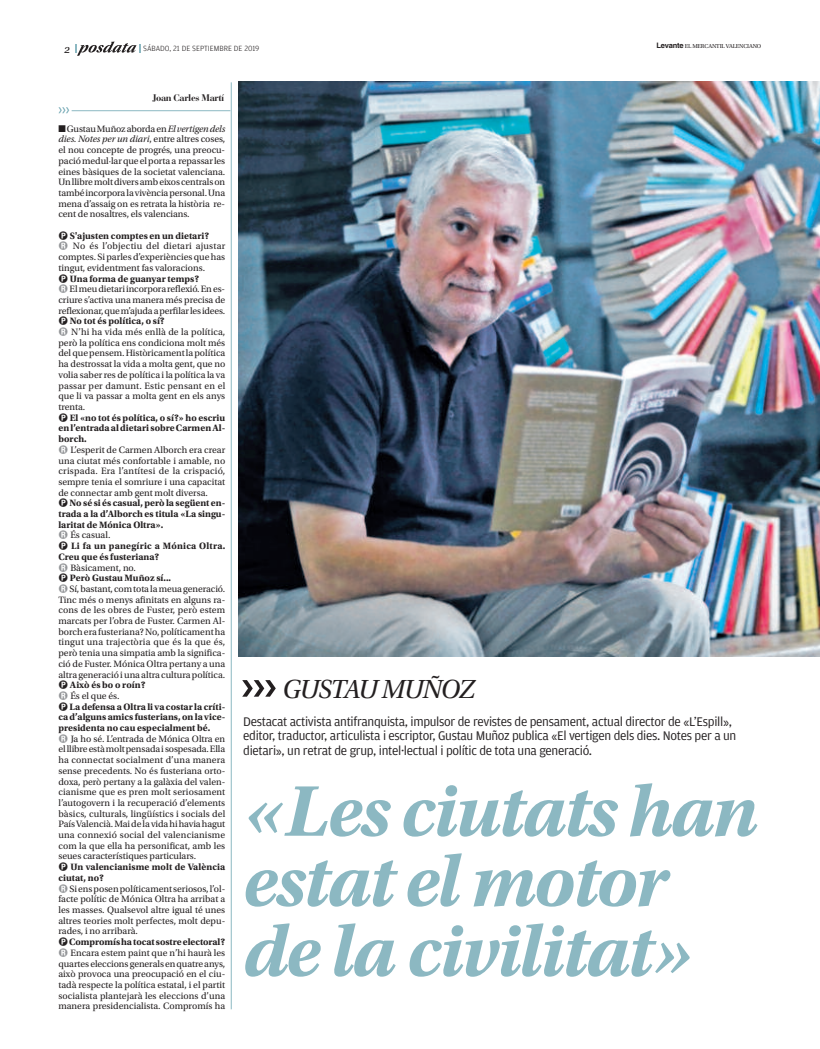
<style>
.page{position:relative;width:820px;height:1049px;background:#fff}
.page>*{position:absolute;margin:0;border:0;box-sizing:border-box;transform-origin:0 0}
.t1{font:italic 700 75.4px/70px "Utopia Std";letter-spacing:-.03em;color:#8cb8c2}
.t2{font:italic 27.6px "Utopia Std";letter-spacing:-.045em;color:#231f20}
.t3{font:13.2px/14.6px "Amplitude";letter-spacing:-.025em;color:#231f20}
.t4{font:italic 12.7px "Utopia Std";color:#231f20;scale:.95 1}
.t5{font:9.7px/10.7px "Utopia Std";color:#231f20;text-align:justify}
.t6{font:700 9.7px/10.7px "Utopia Std";color:#231f20;text-align:justify}
.t7{font:700 9.7px/10.7px "Utopia Std";letter-spacing:.02em;color:#231f20}
.t8{font:700 9.5px "Bauer Bodoni Std";letter-spacing:-.04em;color:#231f20}
.t9{font:300 8px "Amplitude";color:#231f20}
.t10{font:6px "Utopia Std";letter-spacing:-.025em;color:#231f20}
.s1{font-family:"Helvetica";font-weight:700;font-size:7.5px}
.s2{font-style:italic}
</style>
<div class="page">
<svg style="left:75px;top:42px;width:65px;height:14px"></svg>
<img style="left:239px;top:81px;width:580px;height:575px">
<hr style="left:72px;top:111px;width:158px;height:1px;background:#8cb8c2">
<svg style="left:58px;top:107px;width:11px;height:6px"></svg>
<svg style="left:242px;top:680px;width:34px;height:17px"></svg>
<hr style="left:231px;top:82px;width:1px;height:927px;background:#8cb8c2">
<h3 class="t4" style="left:64px;top:44px;width:8px">2</h3>
<p class="t9" style="left:143px;top:44px;width:118px">SÁBADO, 21 DE SEPTIEMBRE DE 2019</p>
<p class="t10" style="left:656px;top:44px;width:106px"><span class="s1">Levante</span> el mercantil valenciano</p>
<p class="t8" style="left:152px;top:95px;width:73px">Joan Carles Martí</p>
<p class="t5" style="left:58px;top:124px;width:168px">■Gustaumuñozabordaen<span class="s2">Elvertigendels dies. Notes per un diari</span>, entre altres coses, el nou concepte de progrés, una preocu&shy;paciómedul·larqueelportaa repassarles eines bàsiques de la societat valenciana.<br>Unllibremoltdiversambeixoscentralson tambéincorporalavivènciapersonal.Una mena d’assaig on es retrata la història re&shy;cent de nosaltres, els valencians.</p>
<p class="t6" style="left:70px;top:231px;width:141px">S'ajusten comptes en un dietari?</p>
<p class="t5" style="left:58px;top:242px;width:168px;text-indent:15px">no és l’objectiu del dietari ajustar comptes. Siparlesd’experiènciesquehas tingut, evidentment fas valoracions.</p>
<p class="t6" style="left:70px;top:274px;width:131px">Una forma de guanyar temps?</p>
<p class="t5" style="left:58px;top:285px;width:168px;text-indent:11px">elmeudietariincorporareflexió.enes&shy;criure s’activa una manera més precisa de reflexionar,quem’ajudaaperfilarlesidees.</p>
<p class="t6" style="left:70px;top:317px;width:96px">No tot és política, o sí?</p>
<p class="t5" style="left:58px;top:327px;width:168px;text-indent:13px">n’hi ha vida més enllà de la política, però la política ens condiciona molt més delquepensem.Històricamentlapolítica ha destrossat la vida a molta gent, que no volia saberres de política i la política la va passar per damunt. estic pensant en el que li va passar a molta gent en els anys trenta.</p>
<p class="t6" style="left:58px;top:413px;width:168px;text-indent:11px">El «no tot és política, o sí?» ho escriu enl’entradaaldietari sobreCarmenAl&shy;borch.</p>
<p class="t5" style="left:58px;top:445px;width:168px;text-indent:12px">l’esperit de carmen alborch era crear una ciutat més confortable i amable, no crispada. era l’antítesi de la crispació, sempre tenia el somriure i una capacitat de connectar amb gent molt diversa.</p>
<p class="t6" style="left:58px;top:499px;width:168px;text-indent:11px">No sé si és casual,però la següent en&shy;trada a la d’Alborch es titula «La singu&shy;laritat de Mónica Oltra».</p>
<p class="t5" style="left:70px;top:531px;width:42px">És casual.</p>
<p class="t7" style="left:58px;top:541px;width:168px;text-indent:13px">Li fa un panegíric a Mónica Oltra.<br>Creu que és fusteriana?</p>
<p class="t5" style="left:70px;top:563px;width:67px">Bàsicament, no.</p>
<p class="t6" style="left:70px;top:573px;width:103px">Però Gustau Muñoz sí...</p>
<p class="t5" style="left:58px;top:584px;width:168px;text-indent:11px">Sí,bastant,comtotalameuageneració. tinc més o menys afinitats en alguns ra&shy;cons de les obres de Fuster, però estem marcats per l’obra de Fuster. carmen al&shy;borchera fusteriana?no,políticamentha tingut una trajectòria que és la que és, però tenia una simpatia amb la significa&shy;ció de Fuster. mónica oltra pertany a una altrageneracióiunaaltraculturapolítica.</p>
<p class="t6" style="left:70px;top:680px;width:77px">Això és bo o roín?</p>
<p class="t5" style="left:70px;top:691px;width:51px">És el que és.</p>
<p class="t6" style="left:58px;top:702px;width:168px;text-indent:11px">La defensa a Oltra li va costar la críti&shy;cad’alguns amics fusterians, onla vice&shy;presidenta no cau especialment bé.</p>
<p class="t5" style="left:58px;top:734px;width:168px;text-indent:12px">Ja ho sé. l’entrada de mónica oltra en elllibreestàmoltpensadai sospesada.ella ha connectat socialment d’una manera sense precedents. no és fusteriana orto&shy;doxa, però pertany a la galàxia del valen&shy;cianisme que es pren molt seriosament l’autogovern i la recuperació d’elements bàsics, culturals, lingüístics i socials del Paísvalencià.maidelavidahihaviahagut una connexió social del valencianisme com la que ella ha personificat, amb les seues característiques particulars.</p>
<p class="t6" style="left:58px;top:862px;width:168px;text-indent:12px">Un valencianisme molt de València ciutat, no?</p>
<p class="t5" style="left:58px;top:884px;width:168px;text-indent:11px">Siensposenpolíticament seriosos,l’ol&shy;facte polític de mónica oltra ha arribat a les masses. Qualsevol altre igual té unes altres teories molt perfectes, molt depu&shy;rades, i no arribarà.</p>
<p class="t6" style="left:69px;top:937px;width:157px">Compromíshatocat sostreelectoral?</p>
<p class="t5" style="left:58px;top:948px;width:168px;text-indent:12px">encara estem paint que n’hi haurà les quarteseleccionsgeneralsenquatreanys, això provoca una preocupació en el ciu&shy;tadà respecte la política estatal, i el partit socialista plantejarà les eleccions d’una manera presidencialista. compromís ha</p>
<h2 class="t2" style="left:282px;top:679px;width:194px">GUSTAU MUÑOZ</h2>
<p class="t3" style="left:243px;top:714px;width:494px">Destacat activista antifranquista, impulsor de revistes de pensament, actual director de «L’Espill», editor, traductor, articulista i escriptor, Gustau Muñoz publica «El vertigen dels dies. Notes per a un dietari», un retrat de grup, intel·lectual i polític de tota una generació.</p>
<h1 class="t1" style="left:243px;top:783px;width:516px">«Les ciutats han estat el motor de la civilitat»</h1>
</div>
